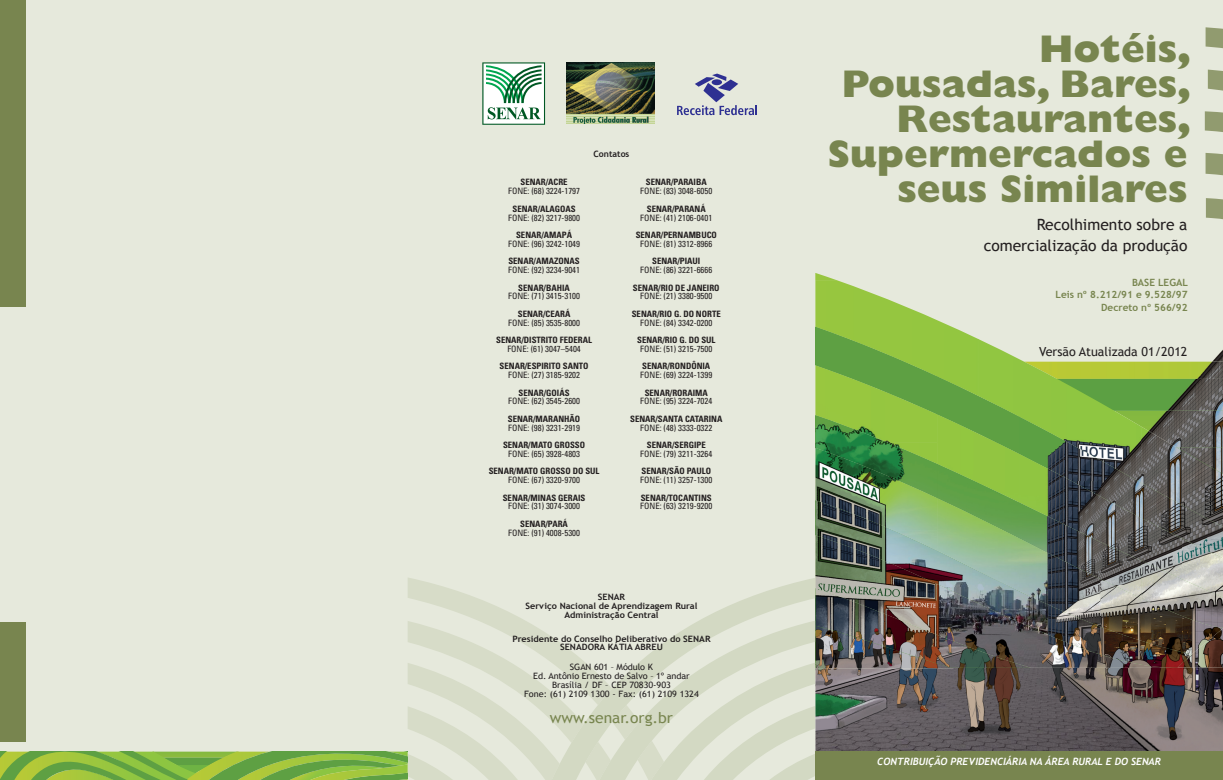
<style>
.page{position:relative;width:1223px;height:780px;background:#fff}
.page>*{position:absolute;margin:0;border:0;box-sizing:border-box;transform-origin:0 0}
.t1{font:800 38.75px/35px "Gill Sans Std";color:#78854f;text-align:right}
.t2{font:15.62px/20.8px "Trebuchet MS";color:#231f20;text-align:right}
.t3{font:15px "Trebuchet MS";color:#78854f;scale:1.04 1}
.t4{font:12.5px "Trebuchet MS";color:#231f20}
.t5{font:700 10px/12.5px "Trebuchet MS";color:#78854f;text-align:right}
.t6{font:italic 700 10px "Trebuchet";color:#fff}
.t7{font:condensed 8.75px "Univers";color:#231f20}
.t8{font:700 condensed 8.75px "Univers";color:#231f20}
.t9{font:700 8.75px/8.8px "Trebuchet MS";color:#231f20;text-align:center;scale:1.04 1}
.t10{font:8.75px/8.8px "Trebuchet MS";color:#231f20;text-align:center;scale:1.04 1}
.t11{font:700 8.75px "Trebuchet MS";color:#231f20}
</style>
<div class="page">
<div style="left:0;top:0;width:1222px;height:780px;background:#e6e9dc"></div>
<svg style="left:407px;top:578px;width:145px;height:202px"></svg>
<svg style="left:552px;top:578px;width:263px;height:202px"></svg>
<svg style="left:0;top:751px;width:407px;height:29px;background:#84b643"></svg>
<svg style="left:1204px;top:27px;width:18px;height:192px"></svg>
<svg style="left:482px;top:62px;width:63px;height:63px;background:#a8ccb8"></svg>
<img style="left:566px;top:62px;width:89px;height:62px">
<div style="left:0;top:0;width:25px;height:306px;background:#78854f"></div>
<div style="left:0;top:622px;width:25px;height:119px;background:#78854f"></div>
<img style="left:1213px;top:351px;width:9px;height:10px">
<img style="left:897px;top:667px;width:162px;height:84px">
<img style="left:815px;top:668px;width:82px;height:83px">
<img style="left:1059px;top:667px;width:163px;height:84px">
<img style="left:1060px;top:361px;width:162px;height:18px">
<img style="left:1141px;top:410px;width:81px;height:37px">
<img style="left:1060px;top:379px;width:162px;height:31px">
<img style="left:1182px;top:447px;width:40px;height:3px">
<img style="left:815px;top:280px;width:163px;height:82px">
<img style="left:978px;top:339px;width:82px;height:77px">
<img style="left:937px;top:362px;width:41px;height:14px">
<img style="left:1059px;top:380px;width:82px;height:80px">
<img style="left:1141px;top:426px;width:41px;height:56px">
<img style="left:1182px;top:450px;width:40px;height:32px">
<img style="left:1191px;top:654px;width:31px;height:13px">
<img style="left:815px;top:404px;width:122px;height:11px">
<img style="left:937px;top:443px;width:82px;height:21px">
<img style="left:1019px;top:481px;width:81px;height:19px">
<img style="left:1191px;top:558px;width:30px;height:2px">
<img style="left:815px;top:498px;width:122px;height:2px">
<img style="left:1191px;top:627px;width:31px;height:27px">
<img style="left:815px;top:327px;width:122px;height:77px">
<img style="left:937px;top:376px;width:82px;height:67px">
<img style="left:913px;top:403px;width:24px;height:11px">
<img style="left:1019px;top:416px;width:82px;height:65px">
<img style="left:996px;top:442px;width:23px;height:12px">
<img style="left:1100px;top:460px;width:41px;height:40px">
<img style="left:1071px;top:481px;width:30px;height:16px">
<img style="left:1141px;top:482px;width:81px;height:76px">
<img style="left:815px;top:415px;width:122px;height:83px">
<img style="left:937px;top:464px;width:82px;height:36px">
<img style="left:1191px;top:560px;width:31px;height:67px">
<img style="left:815px;top:500px;width:376px;height:167px">
<img style="left:815px;top:625px;width:138px;height:43px">
<div style="left:815px;top:751px;width:407px;height:29px;background:#78854f"></div>
<svg style="left:677px;top:74px;width:80px;height:41px"></svg>
<div style="left:711px;top:79px;width:11px;height:6px;background:#2e3092;border-radius:50%"></div>
<p class="t11" style="left:593px;top:148px;width:37px">Contatos</p>
<p class="t8" style="left:520px;top:177px;width:49px">SENAR/ACRE</p>
<p class="t7" style="left:508px;top:185px;width:73px">FONE: (68) 3224-1797</p>
<p class="t8" style="left:512px;top:203px;width:65px">SENAR/ALAGOAS</p>
<p class="t7" style="left:508px;top:212px;width:73px">FONE: (82) 3217-9800</p>
<p class="t8" style="left:516px;top:229px;width:57px">SENAR/AMAPÁ</p>
<p class="t7" style="left:508px;top:238px;width:73px">FONE: (96) 3242-1049</p>
<p class="t8" style="left:508px;top:256px;width:73px">SENAR/AMAZONAS</p>
<p class="t7" style="left:508px;top:264px;width:73px">FONE: (92) 3234-9041</p>
<p class="t8" style="left:518px;top:282px;width:53px">SENAR/BAHIA</p>
<p class="t7" style="left:508px;top:290px;width:73px">FONE: (71) 3415-3100</p>
<p class="t8" style="left:518px;top:308px;width:54px">SENAR/CEARÁ</p>
<p class="t7" style="left:508px;top:317px;width:73px">FONE: (85) 3535-8000</p>
<p class="t8" style="left:496px;top:334px;width:97px">SENAR/DISTRITO FEDERAL</p>
<p class="t7" style="left:507px;top:343px;width:75px">FONE: (61) 3047–5404</p>
<p class="t8" style="left:499px;top:361px;width:90px">SENAR/ESPIRITO SANTO</p>
<p class="t7" style="left:508px;top:369px;width:73px">FONE: (27) 3185-9202</p>
<p class="t8" style="left:518px;top:387px;width:53px">SENAR/GOIÁS</p>
<p class="t7" style="left:508px;top:395px;width:73px">FONE: (62) 3545-2600</p>
<p class="t8" style="left:508px;top:413px;width:74px">SENAR/MARANHÃO</p>
<p class="t7" style="left:508px;top:422px;width:73px">FONE: (98) 3231-2919</p>
<p class="t8" style="left:503px;top:439px;width:84px">SENAR/MATO GROSSO</p>
<p class="t7" style="left:508px;top:448px;width:73px">FONE: (65) 3928-4803</p>
<p class="t8" style="left:488px;top:466px;width:112px">SENAR/MATO GROSSO DO SUL</p>
<p class="t7" style="left:508px;top:474px;width:73px">FONE: (67) 3320-9700</p>
<p class="t8" style="left:503px;top:492px;width:84px">SENAR/MINAS GERAIS</p>
<p class="t7" style="left:508px;top:500px;width:73px">FONE: (31) 3074-3000</p>
<p class="t8" style="left:520px;top:518px;width:49px">SENAR/PARÁ</p>
<p class="t7" style="left:508px;top:527px;width:73px">FONE: (91) 4008-5300</p>
<p class="t8" style="left:646px;top:177px;width:62px">SENAR/PARAIBA</p>
<p class="t7" style="left:640px;top:185px;width:73px">FONE: (83) 3048-6050</p>
<p class="t8" style="left:647px;top:203px;width:60px">SENAR/PARANÁ</p>
<p class="t7" style="left:640px;top:212px;width:73px">FONE: (41) 2106-0401</p>
<p class="t8" style="left:635px;top:229px;width:83px">SENAR/PERNAMBUCO</p>
<p class="t7" style="left:640px;top:238px;width:73px">FONE: (81) 3312-8966</p>
<p class="t8" style="left:652px;top:256px;width:50px">SENAR/PIAUI</p>
<p class="t7" style="left:640px;top:264px;width:73px">FONE: (86) 3221-6666</p>
<p class="t8" style="left:633px;top:282px;width:88px">SENAR/RIO DE JANEIRO</p>
<p class="t7" style="left:640px;top:290px;width:73px">FONE: (21) 3380-9500</p>
<p class="t8" style="left:631px;top:308px;width:90px">SENAR/RIO G. DO NORTE</p>
<p class="t7" style="left:640px;top:317px;width:73px">FONE: (84) 3342-0200</p>
<p class="t8" style="left:637px;top:334px;width:80px">SENAR/RIO G. DO SUL</p>
<p class="t7" style="left:640px;top:343px;width:73px">FONE: (51) 3215-7500</p>
<p class="t8" style="left:642px;top:361px;width:70px">SENAR/RONDÔNIA</p>
<p class="t7" style="left:640px;top:369px;width:73px">FONE: (69) 3224-1399</p>
<p class="t8" style="left:644px;top:387px;width:65px">SENAR/RORAIMA</p>
<p class="t7" style="left:640px;top:395px;width:73px">FONE: (95) 3224-7024</p>
<p class="t8" style="left:630px;top:413px;width:94px">SENAR/SANTA CATARINA</p>
<p class="t7" style="left:640px;top:422px;width:73px">FONE: (48) 3333-0322</p>
<p class="t8" style="left:647px;top:439px;width:60px">SENAR/SERGIPE</p>
<p class="t7" style="left:640px;top:448px;width:73px">FONE: (79) 3211-3264</p>
<p class="t8" style="left:641px;top:466px;width:71px">SENAR/SÃO PAULO</p>
<p class="t7" style="left:640px;top:474px;width:73px">FONE: (11) 3257-1300</p>
<p class="t8" style="left:640px;top:492px;width:72px">SENAR/TOCANTINS</p>
<p class="t7" style="left:640px;top:500px;width:73px">FONE: (63) 3219-9200</p>
<p class="t9" style="left:525px;top:593px;width:167px">SENAR<br>Serviço Nacional de Aprendizagem Rural<br>Administração Central</p>
<p class="t9" style="left:512px;top:634px;width:192px">Presidente do Conselho Deliberativo do SENAR<br>SENADORA KÁTIA ABREU</p>
<p class="t10" style="left:524px;top:663px;width:169px">SGAN 601 – Módulo K<br>Ed. Antônio Ernesto de Salvo – 1º andar<br>Brasília / DF – CEP 70830-903<br>Fone: (61) 2109 1300 - Fax: (61) 2109 1324</p>
<h3 class="t3" style="left:550px;top:708px;width:120px">www.senar.org.br</h3>
<h1 class="t1" style="left:827px;top:31px;width:365px">Hotéis,<br>Pousadas, Bares,<br>Restaurantes,<br>Supermercados e seus Similares</h1>
<h2 class="t2" style="left:983px;top:214px;width:205px">Recolhimento sobre a comercialização da produção</h2>
<p class="t5" style="left:1055px;top:276px;width:134px">BASE LEGAL<br>Leis nº 8.212/91 e 9.528/97<br>Decreto nº 566/92</p>
<h3 class="t4" style="left:1039px;top:344px;width:150px">Versão Atualizada 01/2012</h3>
<p class="t6" style="left:877px;top:755px;width:285px">CONTRIBUIÇÃO PREVIDENCIÁRIA NA ÁREA RURAL E DO SENAR</p>
</div>
